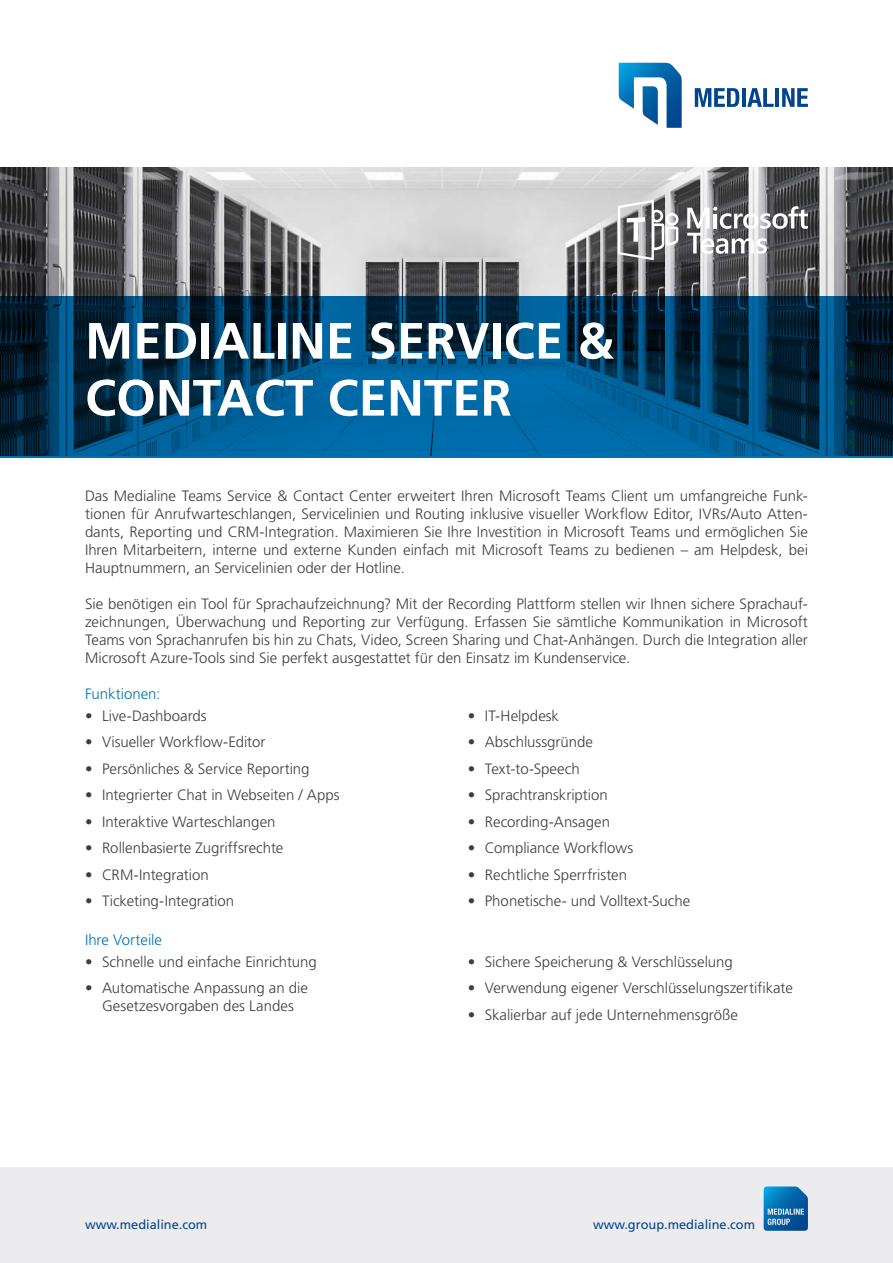
<style>
.page{position:relative;width:893px;height:1263px;background:#fff}
.page>*{position:absolute;margin:0;border:0;box-sizing:border-box;transform-origin:0 0}
._01_Data_Headline_2zeilig{font:700 51px/57px "Frutiger LT Pro";color:#fff}
._04_Data_Fließtext_grau{font:300 15px/18px "Frutiger LT Pro";color:#3e3e3f;text-align:justify}
._05_Data_Absatzüberschrift_blau{font:300 15px "Frutiger LT Pro";color:#0072b4}
.t1{font:12.75px "Frutiger LT Pro";color:#02448d}
</style>
<div class="page">
<img style="left:0;top:168px;width:893px;height:128px">
<svg style="left:0;top:296px;width:893px;height:161px;background:#00436b"></svg>
<svg style="left:618px;top:200px;width:60px;height:60px"></svg>
<svg style="left:687px;top:206px;width:121px;height:48px"></svg>
<div style="left:0;top:1167px;width:893px;height:96px;background:#ececee"></div>
<svg style="left:764px;top:1186px;width:44px;height:45px;background:#237ab4"></svg>
<svg style="left:695px;top:88px;width:44px;height:19px"></svg>
<hr style="left:742px;top:88px;width:4px;height:19px;background:#02448d">
<svg style="left:747px;top:88px;width:27px;height:19px"></svg>
<hr style="left:775px;top:88px;width:4px;height:19px;background:#02448d">
<svg style="left:782px;top:88px;width:26px;height:19px"></svg>
<svg style="left:618px;top:63px;width:64px;height:65px"></svg>
<p class="_01_Data_Headline_2zeilig" style="left:85px;top:312px;width:531px">MEDIALINE SERVICE &amp;<br>CONTACT CENTER</p>
<p class="_04_Data_Fließtext_grau" style="left:85px;top:486px;width:724px">Das Medialine Teams Service &amp; Contact Center erweitert Ihren Microsoft Teams Client um umfangreiche Funk&shy;tionen für Anrufwarteschlangen, Servicelinien und Routing inklusive visueller Workflow Editor, IVRs/Auto Atten&shy;dants, Reporting und CRM-Integration. Maximieren Sie Ihre Investition in Microsoft Teams und ermöglichen Sie Ihren Mitarbeitern, interne und externe Kunden einfach mit Microsoft Teams zu bedienen – am Helpdesk, bei Hauptnummern, an Servicelinien oder der Hotline.</p>
<p class="_04_Data_Fließtext_grau" style="left:85px;top:594px;width:724px">Sie benötigen ein Tool für Sprachaufzeichnung? Mit der Recording Plattform stellen wir Ihnen sichere Sprachauf&shy;zeichnungen, Überwachung und Reporting zur Verfügung. Erfassen Sie sämtliche Kommunikation in Microsoft Teams von Sprachanrufen bis hin zu Chats, Video, Screen Sharing und Chat-Anhängen. Durch die Integration aller Microsoft Azure-Tools sind Sie perfekt ausgestattet für den Einsatz im Kundenservice.</p>
<p class="_05_Data_Absatzüberschrift_blau" style="left:85px;top:685px;width:77px">Funktionen:</p>
<p class="_04_Data_Fließtext_grau" style="left:85px;top:707px;width:123px">• Live-Dashboards</p>
<p class="_04_Data_Fließtext_grau" style="left:85px;top:733px;width:182px">• Visueller Workflow-Editor</p>
<p class="_04_Data_Fließtext_grau" style="left:85px;top:760px;width:226px">• Persönliches &amp; Service Reporting</p>
<p class="_04_Data_Fließtext_grau" style="left:85px;top:786px;width:256px">• Integrierter Chat in Webseiten / Apps</p>
<p class="_04_Data_Fließtext_grau" style="left:85px;top:813px;width:192px">• Interaktive Warteschlangen</p>
<p class="_04_Data_Fließtext_grau" style="left:85px;top:839px;width:200px">• Rollenbasierte Zugriffsrechte</p>
<p class="_04_Data_Fließtext_grau" style="left:85px;top:866px;width:125px">• CRM-Integration</p>
<p class="_04_Data_Fließtext_grau" style="left:85px;top:892px;width:151px">• Ticketing-Integration</p>
<p class="_04_Data_Fließtext_grau" style="left:468px;top:706px;width:93px">• IT-Helpdesk</p>
<p class="_04_Data_Fließtext_grau" style="left:468px;top:733px;width:127px">• Abschlussgründe</p>
<p class="_04_Data_Fließtext_grau" style="left:468px;top:760px;width:114px">• Text-to-Speech</p>
<p class="_04_Data_Fließtext_grau" style="left:468px;top:786px;width:142px">• Sprachtranskription</p>
<p class="_04_Data_Fließtext_grau" style="left:468px;top:813px;width:144px">• Recording-Ansagen</p>
<p class="_04_Data_Fließtext_grau" style="left:468px;top:839px;width:167px">• Compliance Workflows</p>
<p class="_04_Data_Fließtext_grau" style="left:468px;top:866px;width:161px">• Rechtliche Sperrfristen</p>
<p class="_04_Data_Fließtext_grau" style="left:468px;top:892px;width:224px">• Phonetische- und Volltext-Suche</p>
<p class="_05_Data_Absatzüberschrift_blau" style="left:85px;top:931px;width:79px">Ihre Vorteile</p>
<p class="_04_Data_Fließtext_grau" style="left:85px;top:953px;width:233px">• Schnelle und einfache Einrichtung</p>
<p class="_04_Data_Fließtext_grau" style="left:85px;top:979px;width:224px;text-align:center">• Automatische Anpassung an die<br>Gesetzesvorgaben des Landes</p>
<p class="_04_Data_Fließtext_grau" style="left:468px;top:952px;width:267px">• Sichere Speicherung &amp; Verschlüsselung</p>
<p class="_04_Data_Fließtext_grau" style="left:468px;top:979px;width:327px">• Verwendung eigener Verschlüsselungszertifikate</p>
<p class="_04_Data_Fließtext_grau" style="left:468px;top:1005px;width:272px">• Skalierbar auf jede Unternehmensgröße</p>
<p class="t1" style="left:85px;top:1216px;width:124px">www.medialine.com</p>
<p class="t1" style="left:593px;top:1216px;width:164px">www.group.medialine.com</p>
</div>
